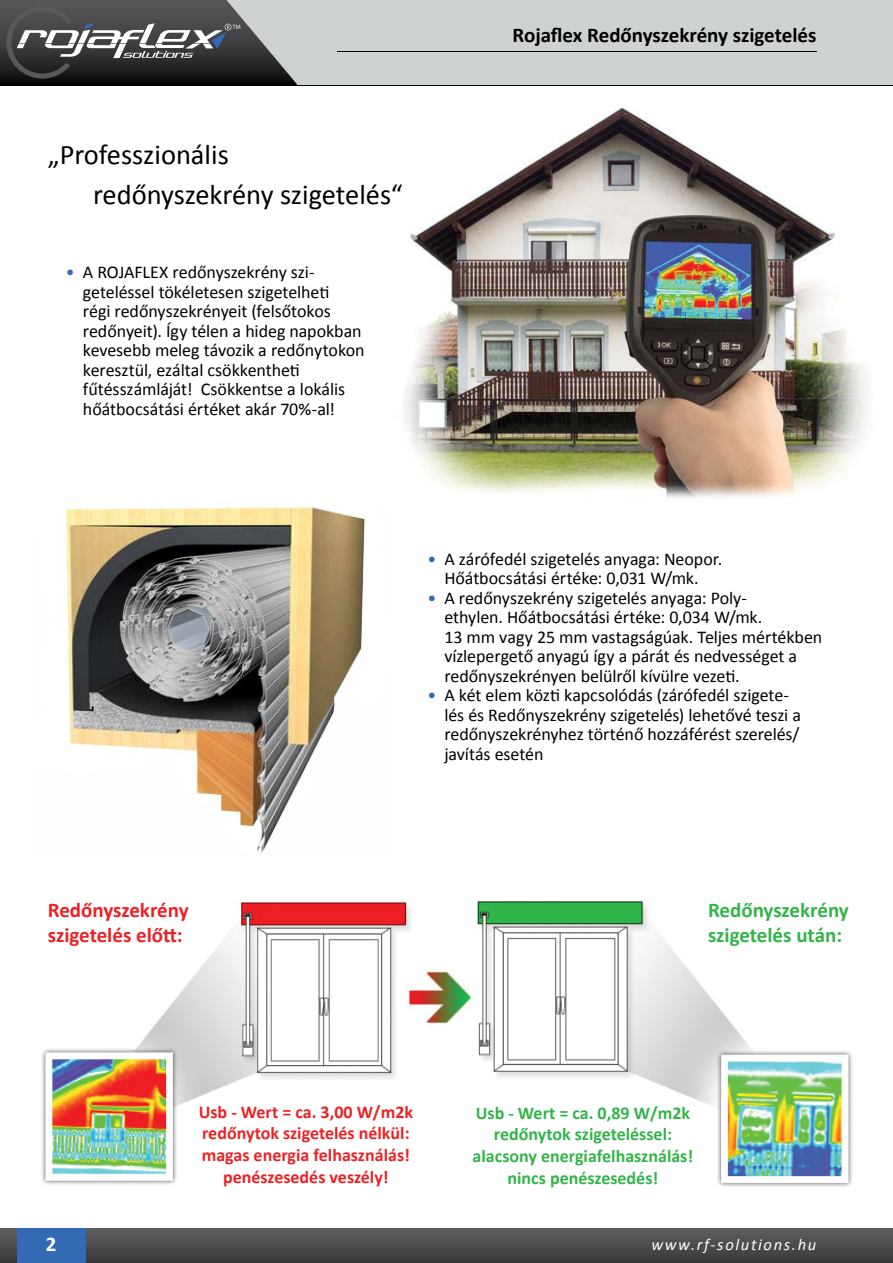
<style>
.page{position:relative;width:893px;height:1263px;background:#fff}
.page>*{position:absolute;margin:0;border:0;box-sizing:border-box;transform-origin:0 0}
.t1{font:28.5px/39.8px "Calibri";color:#000}
.t2{font:700 21px "Calibri";letter-spacing:-.005em;color:#000}
.t3{font:700 21px/25.2px "Calibri";color:#ed2124}
.t4{font:700 21px/25.2px "Calibri";color:#33b44a}
.t5{font:700 21px "Calibri";color:#fff}
.t6{font:18px/19.5px "Calibri";letter-spacing:-.005em;color:#000}
.t7{font:700 18px/21.6px "Calibri";color:#ed2124;text-align:center}
.t8{font:700 18px/21.6px "Calibri";color:#33b44a;text-align:center}
.t9{font:italic 16.5px "Calibri";letter-spacing:.1em;color:#fff}
.s1{color:#3469b3}
</style>
<div class="page">
<div style="left:0;top:1229px;width:893px;height:34px;background:linear-gradient(to bottom,#5e5f61,#39383a)"></div>
<div style="left:17px;top:1229px;width:68px;height:34px;background:#3469b3"></div>
<div style="left:298px;top:0;width:595px;height:85px;background:#ced2d3"></div>
<hr style="left:337px;top:52px;width:479px;height:1px;background:#000">
<svg style="left:6px;top:0;width:373px;height:85px"></svg>
<img style="left:42px;top:901px;width:810px;height:286px">
<img style="left:65px;top:507px;width:300px;height:345px">
<img style="left:405px;top:107px;width:463px;height:391px">
<h1 class="t1" style="left:93px;top:135px;width:311px;text-indent:-45px">„Professzionális redőnyszekrény szigetelés“</h1>
<p class="t6" style="left:83px;top:263px;width:283px;text-indent:-17px"><span class="s1">•</span> A ROJAFLEX redőnyszekrény szi&shy;geteléssel tökéletesen szigetelheti<br>régi redőnyszekrényeit (felsőtokos redőnyeit). Így télen a hideg napokban kevesebb meleg távozik a redőnytokon keresztül, ezáltal csökkentheti fűtésszámláját! Csökkentse a lokális hőátbocsátási értéket akár 70%-al!</p>
<p class="t2" style="left:513px;top:22px;width:305px">Rojaflex Redőnyszekrény szigetelés</p>
<p class="t6" style="left:427px;top:549px;width:297px;text-align:center"><span class="s1">•</span> A zárófedél szigetelés anyaga: Neopor.<br>Hőátbocsátási értéke: 0,031 W/mk.</p>
<p class="t6" style="left:444px;top:588px;width:379px;text-indent:-17px"><span class="s1">•</span> A redőnyszekrény szigetelés anyaga: Poly-<br>ethylen. Hőátbocsátási értéke: 0,034 W/mk.<br>13 mm vagy 25 mm vastagságúak. Teljes mértékben vízlepergető anyagú így a párát és nedvességet a redőnyszekrényen belülről kívülre vezeti.</p>
<p class="t6" style="left:444px;top:686px;width:358px;text-indent:-17px"><span class="s1">•</span> A két elem közti kapcsolódás (zárófedél szigete&shy;lés és Redőnyszekrény szigetelés) lehetővé teszi a redőnyszekrényhez történő hozzáférést szerelés/ javítás esetén</p>
<p class="t3" style="left:48px;top:897px;width:142px">Redőnyszekrény szigetelés előtt:</p>
<p class="t4" style="left:708px;top:897px;width:142px">Redőnyszekrény szigetelés után:</p>
<p class="t7" style="left:199px;top:1101px;width:216px">Usb - Wert = ca. 3,00 W/m2k redőnytok szigetelés nélkül: magas energia felhasználás! penészesedés veszély!</p>
<p class="t8" style="left:473px;top:1102px;width:222px">Usb - Wert = ca. 0,89 W/m2k redőnytok szigeteléssel: alacsony energiafelhasználás! nincs penészesedés!</p>
<p class="t5" style="left:46px;top:1231px;width:12px">2</p>
<p class="t9" style="left:651px;top:1233px;width:166px">www.rf-solutions.hu</p>
</div>
